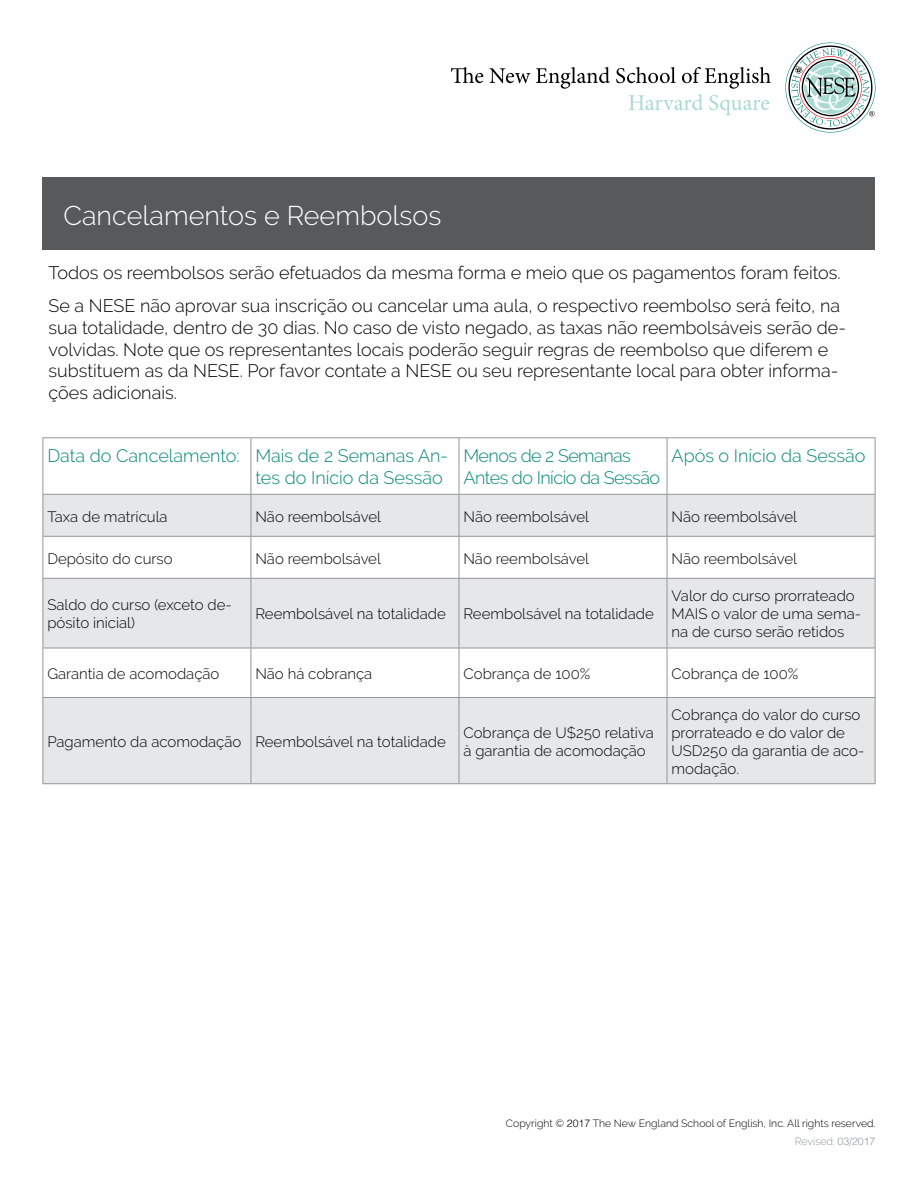
<style>
.page{position:relative;width:918px;height:1188px;background:#fff}
.page>*{position:absolute;margin:0;border:0;box-sizing:border-box;transform-origin:0 0}
.t1{font:300 27px "Raleway";color:#fff}
.t2{font:300 18px/21.6px "Raleway";color:#000}
.t3{font:300 18px/21.6px "Raleway";color:#008775}
.t4{font:300 18px/21.6px "Raleway";letter-spacing:-.03em;color:#008775}
.t5{font:300 15px/18px "Raleway";color:#000}
.t6{font:300 10.5px/18.3px "Raleway";color:#000;text-align:right}
.s1{font-family:"Helvetica"}
.s2{color:#939598}
.s3{font-family:"Helvetica";color:#939598}
</style>
<div class="page">
<svg style="left:44px;top:495px;width:831px;height:153px;fill:#e6e7e8"></svg>
<div style="left:44px;top:698px;width:831px;height:85px;background:#e6e7e8"></div>
<hr style="left:43px;top:437px;width:208px;height:1px;background:#939598">
<hr style="left:43px;top:438px;width:1px;height:56px;background:#939598">
<hr style="left:251px;top:437px;width:208px;height:1px;background:#939598">
<hr style="left:251px;top:438px;width:1px;height:56px;background:#939598">
<hr style="left:459px;top:437px;width:208px;height:1px;background:#939598">
<hr style="left:459px;top:438px;width:1px;height:56px;background:#939598">
<hr style="left:667px;top:437px;width:208px;height:1px;background:#939598">
<hr style="left:667px;top:438px;width:1px;height:56px;background:#939598">
<hr style="left:875px;top:438px;width:1px;height:56px;background:#939598">
<hr style="left:43px;top:494px;width:208px;height:1px;background:#939598">
<hr style="left:43px;top:495px;width:1px;height:41px;background:#939598">
<hr style="left:251px;top:494px;width:208px;height:1px;background:#939598">
<hr style="left:251px;top:495px;width:1px;height:41px;background:#939598">
<hr style="left:459px;top:494px;width:208px;height:1px;background:#939598">
<hr style="left:459px;top:495px;width:1px;height:41px;background:#939598">
<hr style="left:667px;top:494px;width:208px;height:1px;background:#939598">
<hr style="left:667px;top:495px;width:1px;height:41px;background:#939598">
<hr style="left:875px;top:495px;width:1px;height:41px;background:#939598">
<hr style="left:43px;top:536px;width:208px;height:1px;background:#939598">
<hr style="left:43px;top:537px;width:1px;height:41px;background:#939598">
<hr style="left:251px;top:536px;width:208px;height:1px;background:#939598">
<hr style="left:251px;top:537px;width:1px;height:41px;background:#939598">
<hr style="left:459px;top:536px;width:208px;height:1px;background:#939598">
<hr style="left:459px;top:537px;width:1px;height:41px;background:#939598">
<hr style="left:667px;top:536px;width:208px;height:1px;background:#939598">
<hr style="left:667px;top:537px;width:1px;height:41px;background:#939598">
<hr style="left:875px;top:537px;width:1px;height:41px;background:#939598">
<hr style="left:43px;top:578px;width:208px;height:1px;background:#939598">
<hr style="left:43px;top:579px;width:1px;height:69px;background:#939598">
<hr style="left:251px;top:578px;width:208px;height:1px;background:#939598">
<hr style="left:251px;top:579px;width:1px;height:69px;background:#939598">
<hr style="left:459px;top:578px;width:208px;height:1px;background:#939598">
<hr style="left:459px;top:579px;width:1px;height:69px;background:#939598">
<hr style="left:667px;top:578px;width:208px;height:1px;background:#939598">
<hr style="left:667px;top:579px;width:1px;height:69px;background:#939598">
<hr style="left:875px;top:579px;width:1px;height:69px;background:#939598">
<hr style="left:43px;top:648px;width:208px;height:1px;background:#939598">
<hr style="left:43px;top:648px;width:1px;height:49px;background:#939598">
<hr style="left:251px;top:648px;width:208px;height:1px;background:#939598">
<hr style="left:251px;top:648px;width:1px;height:49px;background:#939598">
<hr style="left:459px;top:648px;width:208px;height:1px;background:#939598">
<hr style="left:459px;top:648px;width:1px;height:49px;background:#939598">
<hr style="left:667px;top:648px;width:208px;height:1px;background:#939598">
<hr style="left:667px;top:648px;width:1px;height:49px;background:#939598">
<hr style="left:875px;top:648px;width:1px;height:49px;background:#939598">
<hr style="left:43px;top:697px;width:208px;height:1px;background:#939598">
<hr style="left:43px;top:698px;width:1px;height:85px;background:#939598">
<hr style="left:251px;top:697px;width:208px;height:1px;background:#939598">
<hr style="left:251px;top:698px;width:1px;height:85px;background:#939598">
<hr style="left:459px;top:697px;width:208px;height:1px;background:#939598">
<hr style="left:459px;top:698px;width:1px;height:85px;background:#939598">
<hr style="left:667px;top:697px;width:208px;height:1px;background:#939598">
<hr style="left:667px;top:698px;width:1px;height:85px;background:#939598">
<hr style="left:875px;top:698px;width:1px;height:85px;background:#939598">
<hr style="left:43px;top:783px;width:208px;height:1px;background:#939598">
<hr style="left:251px;top:783px;width:208px;height:1px;background:#939598">
<hr style="left:459px;top:783px;width:208px;height:1px;background:#939598">
<hr style="left:667px;top:783px;width:208px;height:1px;background:#939598">
<div style="left:43px;top:178px;width:832px;height:72px;background:#58595b"></div>
<svg style="left:451px;top:67px;width:320px;height:48px"></svg>
<svg style="left:785px;top:43px;width:90px;height:90px"></svg>
<h1 class="t1" style="left:64px;top:200px;width:379px">Cancelamentos e Reembolsos</h1>
<p class="t2" style="left:49px;top:256px;width:794px;line-height:33.6px">Todos os reembolsos serão efetuados da mesma forma e meio que os pagamentos foram feitos.<br>Se a NESE não aprovar sua inscrição ou cancelar uma aula, o respectivo reembolso será feito, na</p>
<p class="t2" style="left:49px;top:317px;width:799px">sua totalidade, dentro de 30 dias. No caso de visto negado, as taxas não reembolsáveis serão de&shy;volvidas. Note que os representantes locais poderão seguir regras de reembolso que diferem e substituem as da NESE. Por favor contate a NESE ou seu representante local para obter informa&shy;ções adicionais.</p>
<p class="t3" style="left:255px;top:445px;width:194px;text-indent:-208px">Data do Cancelamento: Mais de 2 Semanas An&shy;tes do Início da Sessão</p>
<p class="t4" style="left:463px;top:445px;width:198px">Menos de 2 Semanas<br>Antes do Início da Sessão</p>
<p class="t3" style="left:672px;top:445px;width:195px">Após o Início da Sessão</p>
<p class="t5" style="left:47px;top:507px;width:122px">Taxa de matrícula</p>
<p class="t5" style="left:255px;top:507px;width:127px">Não reembolsável</p>
<p class="t5" style="left:463px;top:507px;width:127px">Não reembolsável</p>
<p class="t5" style="left:672px;top:507px;width:127px">Não reembolsável</p>
<p class="t5" style="left:47px;top:549px;width:127px">Depósito do curso</p>
<p class="t5" style="left:255px;top:549px;width:127px">Não reembolsável</p>
<p class="t5" style="left:463px;top:549px;width:127px">Não reembolsável</p>
<p class="t5" style="left:672px;top:549px;width:127px">Não reembolsável</p>
<p class="t5" style="left:47px;top:596px;width:186px">Saldo do curso (exceto de&shy;pósito inicial)</p>
<p class="t5" style="left:255px;top:605px;width:400px">Reembolsável na totalidade Reembolsável na totalidade</p>
<p class="t5" style="left:672px;top:587px;width:191px">Valor do curso prorrateado<br>MAIS o valor de uma sema&shy;na de curso serão retidos</p>
<p class="t5" style="left:47px;top:665px;width:174px">Garantia de acomodação</p>
<p class="t5" style="left:255px;top:665px;width:118px">Não há cobrança</p>
<p class="t5" style="left:463px;top:665px;width:128px">Cobrança de 100%</p>
<p class="t5" style="left:671px;top:665px;width:128px">Cobrança de 100%</p>
<p class="t5" style="left:47px;top:733px;width:400px">Pagamento da acomodação Reembolsável na totalidade</p>
<p class="t5" style="left:463px;top:724px;width:192px">Cobrança de U$250 relativa à garantia de acomodação</p>
<p class="t5" style="left:671px;top:706px;width:194px">Cobrança do valor do curso prorrateado e do valor de<br>USD250 da garantia de aco&shy;modação.</p>
<p class="t6" style="left:506px;top:1114px;width:371px">Copyright © <span class="s1">2017</span> The New England School of English, Inc. All rights reserved.<br><span class="s2">Revised:</span> <span class="s3">03/2017</span></p>
</div>
